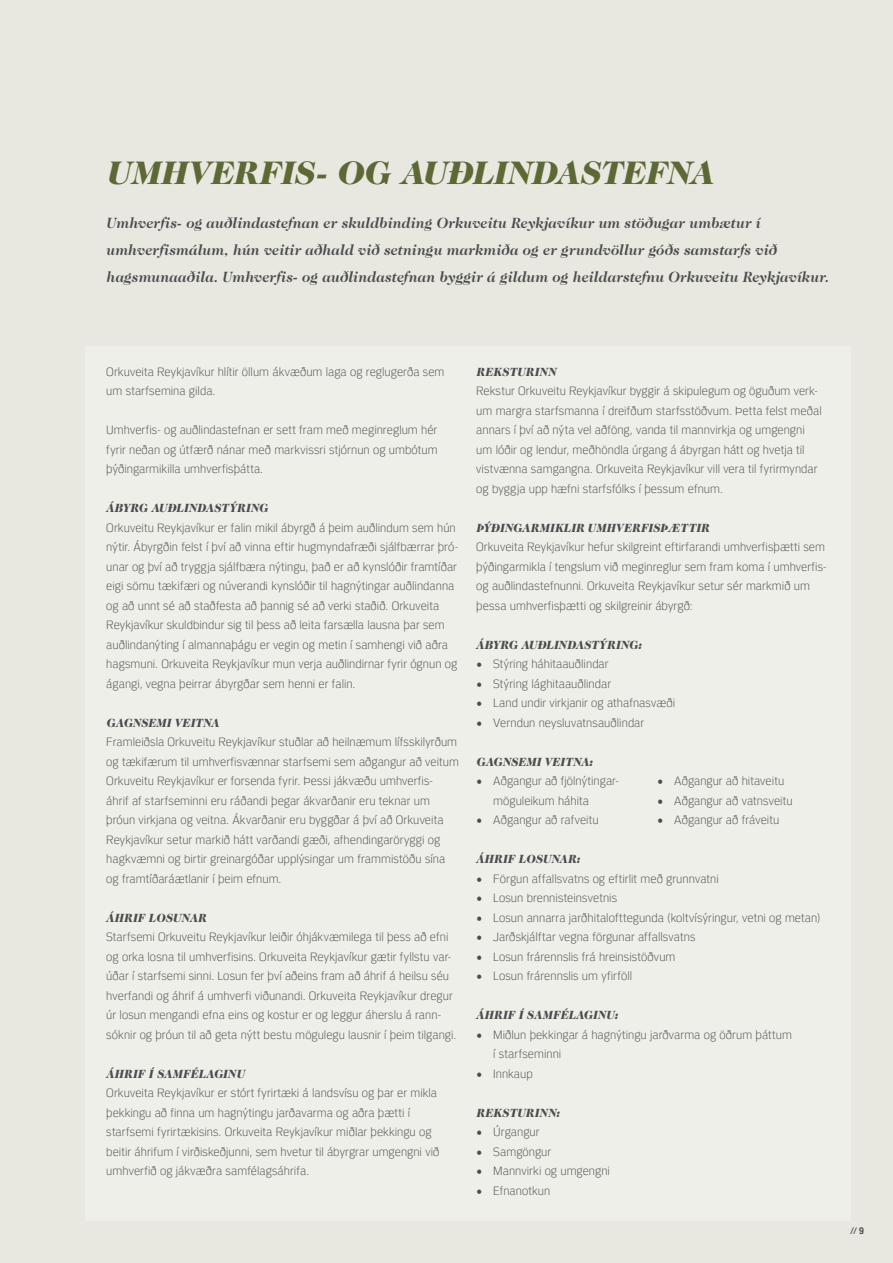
<style>
.page{position:relative;width:893px;height:1263px;background:#e8e8e0}
.page>*{position:absolute;margin:0;border:0;box-sizing:border-box;transform-origin:0 0}
.t1{font:italic 900 33px "Caslon 224 Std";letter-spacing:-.01em;color:#5d6935}
.t2{font:italic 700 15px/27px "Caslon 224 Std";letter-spacing:.005em;color:#4b4c4d;scale:.96 1}
.t3{font:300 12px/19.5px "Or Sans";letter-spacing:.005em;color:#4b4c4d;scale:.94 1}
.t4{font:italic 900 12px "Caslon 224 Std";letter-spacing:.02em;color:#4b4c4d;scale:.94 1}
.t5{font:700 10.5px "Conduit ITC";color:#4b4c4d}
</style>
<div class="page">
<div style="left:85px;top:346px;width:765px;height:874px;background:#eeefe8"></div>
<h1 class="t1" style="left:106px;top:153px;width:608px">UMHVERFIS- OG AUÐLINDASTEFNA</h1>
<p class="t2" style="left:106px;top:209px;width:754px">Umhverfis- og auðlindastefnan er skuldbinding Orkuveitu Reykjavíkur um stöðugar umbætur í umhverfismálum, hún veitir aðhald við setningu markmiða og er grundvöllur góðs samstarfs við hagsmunaaðila. Umhverfis- og auðlindastefnan byggir á gildum og heildarstefnu Orkuveitu Reykjavíkur.</p>
<p class="t3" style="left:106px;top:362px;width:361px">Orkuveita Reykjavíkur hlítir öllum ákvæðum laga og reglugerða sem um starfsemina gilda.</p>
<p class="t3" style="left:106px;top:420px;width:354px;text-align:justify">Umhverfis- og auðlindastefnan er sett fram með meginreglum hér fyrir neðan og útfærð nánar með markvissri stjórnun og umbótum þýðingarmikilla umhverfisþátta.</p>
<p class="t4" style="left:106px;top:501px;width:174px">ÁBYRG AUÐLINDASTÝRING</p>
<p class="t3" style="left:106px;top:518px;width:376px">Orkuveitu Reykjavíkur er falin mikil ábyrgð á þeim auðlindum sem hún nýtir. Ábyrgðin felst í því að vinna eftir hugmyndafræði sjálfbærrar þró&shy;unar og því að tryggja sjálfbæra nýtingu, það er að kynslóðir framtíðar eigi sömu tækifæri og núverandi kynslóðir til hagnýtingar auðlindanna og að unnt sé að staðfesta að þannig sé að verki staðið. Orkuveita Reykjavíkur skuldbindur sig til þess að leita farsælla lausna þar sem auðlindanýting í almannaþágu er vegin og metin í samhengi við aðra hagsmuni. Orkuveita Reykjavíkur mun verja auðlindirnar fyrir ógnun og ágangi, vegna þeirrar ábyrgðar sem henni er falin.</p>
<p class="t4" style="left:106px;top:716px;width:121px">GAGNSEMI VEITNA</p>
<p class="t3" style="left:106px;top:732px;width:377px">Framleiðsla Orkuveitu Reykjavíkur stuðlar að heilnæmum lífsskilyrðum og tækifærum til umhverfisvænnar starfsemi sem aðgangur að veitum Orkuveitu Reykjavíkur er forsenda fyrir. Þessi jákvæðu umhverfis-<br>áhrif af starfseminni eru ráðandi þegar ákvarðanir eru teknar um þróun virkjana og veitna. Ákvarðanir eru byggðar á því að Orkuveita Reykjavíkur setur markið hátt varðandi gæði, afhendingaröryggi og hagkvæmni og birtir greinargóðar upplýsingar um frammistöðu sína og framtíðaráætlanir í þeim efnum.</p>
<p class="t4" style="left:106px;top:911px;width:108px">ÁHRIF LOSUNAR</p>
<p class="t3" style="left:106px;top:927px;width:374px">Starfsemi Orkuveitu Reykjavíkur leiðir óhjákvæmilega til þess að efni og orka losna til umhverfisins. Orkuveita Reykjavíkur gætir fyllstu var&shy;úðar í starfsemi sinni. Losun fer því aðeins fram að áhrif á heilsu séu hverfandi og áhrif á umhverfi viðunandi. Orkuveita Reykjavíkur dregur úr losun mengandi efna eins og kostur er og leggur áherslu á rann&shy;sóknir og þróun til að geta nýtt bestu mögulegu lausnir í þeim tilgangi.</p>
<p class="t4" style="left:106px;top:1067px;width:149px">ÁHRIF Í SAMFÉLAGINU</p>
<p class="t3" style="left:106px;top:1083px;width:356px">Orkuveita Reykjavíkur er stórt fyrirtæki á landsvísu og þar er mikla þekkingu að finna um hagnýtingu jarðavarma og aðra þætti í starfsemi fyrirtækisins. Orkuveita Reykjavíkur miðlar þekkingu og beitir áhrifum í virðiskeðjunni, sem hvetur til ábyrgrar umgengni við umhverfið og jákvæðra samfélagsáhrifa.</p>
<p class="t4" style="left:476px;top:365px;width:86px">REKSTURINN</p>
<p class="t3" style="left:476px;top:381px;width:369px">Rekstur Orkuveitu Reykjavíkur byggir á skipulegum og öguðum verk&shy;um margra starfsmanna í dreifðum starfsstöðvum. Þetta felst meðal annars í því að nýta vel aðföng, vanda til mannvirkja og umgengni um lóðir og lendur, meðhöndla úrgang á ábyrgan hátt og hvetja til vistvænna samgangna. Orkuveita Reykjavíkur vill vera til fyrirmyndar og byggja upp hæfni starfsfólks í þessum efnum.</p>
<p class="t4" style="left:476px;top:521px;width:249px">ÞÝÐINGARMIKLIR UMHVERFISÞÆTTIR</p>
<p class="t3" style="left:476px;top:537px;width:374px">Orkuveita Reykjavíkur hefur skilgreint eftirfarandi umhverfisþætti sem þýðingarmikla í tengslum við meginreglur sem fram koma í umhverfis&shy;og auðlindastefnunni. Orkuveita Reykjavíkur setur sér markmið um þessa umhverfisþætti og skilgreinir ábyrgð:</p>
<p class="t4" style="left:476px;top:638px;width:177px">ÁBYRG AUÐLINDASTÝRING:</p>
<p class="t3" style="left:476px;top:654px;width:142px">• Stýring háhitaauðlindar</p>
<p class="t3" style="left:476px;top:674px;width:145px">• Stýring lághitaauðlindar</p>
<p class="t3" style="left:476px;top:693px;width:213px">• Land undir virkjanir og athafnasvæði</p>
<p class="t3" style="left:476px;top:713px;width:180px">• Verndun neysluvatnsauðlindar</p>
<p class="t4" style="left:476px;top:755px;width:125px">GAGNSEMI VEITNA:</p>
<p class="t3" style="left:493px;top:771px;width:135px;text-indent:-17px">• Aðgangur að fjölnýtingar&shy;möguleikum háhita</p>
<p class="t3" style="left:476px;top:810px;width:132px">• Aðgangur að rafveitu</p>
<p class="t3" style="left:657px;top:771px;width:137px">• Aðgangur að hitaveitu</p>
<p class="t3" style="left:657px;top:791px;width:146px">• Aðgangur að vatnsveitu</p>
<p class="t3" style="left:657px;top:810px;width:131px">• Aðgangur að fráveitu</p>
<p class="t4" style="left:476px;top:852px;width:112px">ÁHRIF LOSUNAR:</p>
<p class="t3" style="left:476px;top:869px;width:260px">• Förgun affallsvatns og eftirlit með grunnvatni</p>
<p class="t3" style="left:476px;top:888px;width:151px">• Losun brennisteinsvetnis</p>
<p class="t3" style="left:476px;top:908px;width:368px">• Losun annarra jarðhitalofttegunda (koltvísýringur, vetni og metan)</p>
<p class="t3" style="left:476px;top:927px;width:235px">• Jarðskjálftar vegna förgunar affallsvatns</p>
<p class="t3" style="left:476px;top:947px;width:213px">• Losun frárennslis frá hreinsistöðvum</p>
<p class="t3" style="left:476px;top:966px;width:167px">• Losun frárennslis um yfirföll</p>
<p class="t4" style="left:476px;top:1008px;width:152px">ÁHRIF Í SAMFÉLAGINU:</p>
<p class="t3" style="left:493px;top:1025px;width:319px;text-indent:-17px">• Miðlun þekkingar á hagnýtingu jarðvarma og öðrum þáttum í starfseminni</p>
<p class="t3" style="left:476px;top:1064px;width:61px">• Innkaup</p>
<p class="t4" style="left:476px;top:1106px;width:90px">REKSTURINN:</p>
<p class="t3" style="left:476px;top:1122px;width:69px">• Úrgangur</p>
<p class="t3" style="left:476px;top:1142px;width:81px">• Samgöngur</p>
<p class="t3" style="left:476px;top:1161px;width:144px">• Mannvirki og umgengni</p>
<p class="t3" style="left:476px;top:1181px;width:80px">• Efnanotkun</p>
<p class="t5" style="left:850px;top:1224px;width:15px">// 9</p>
</div>
